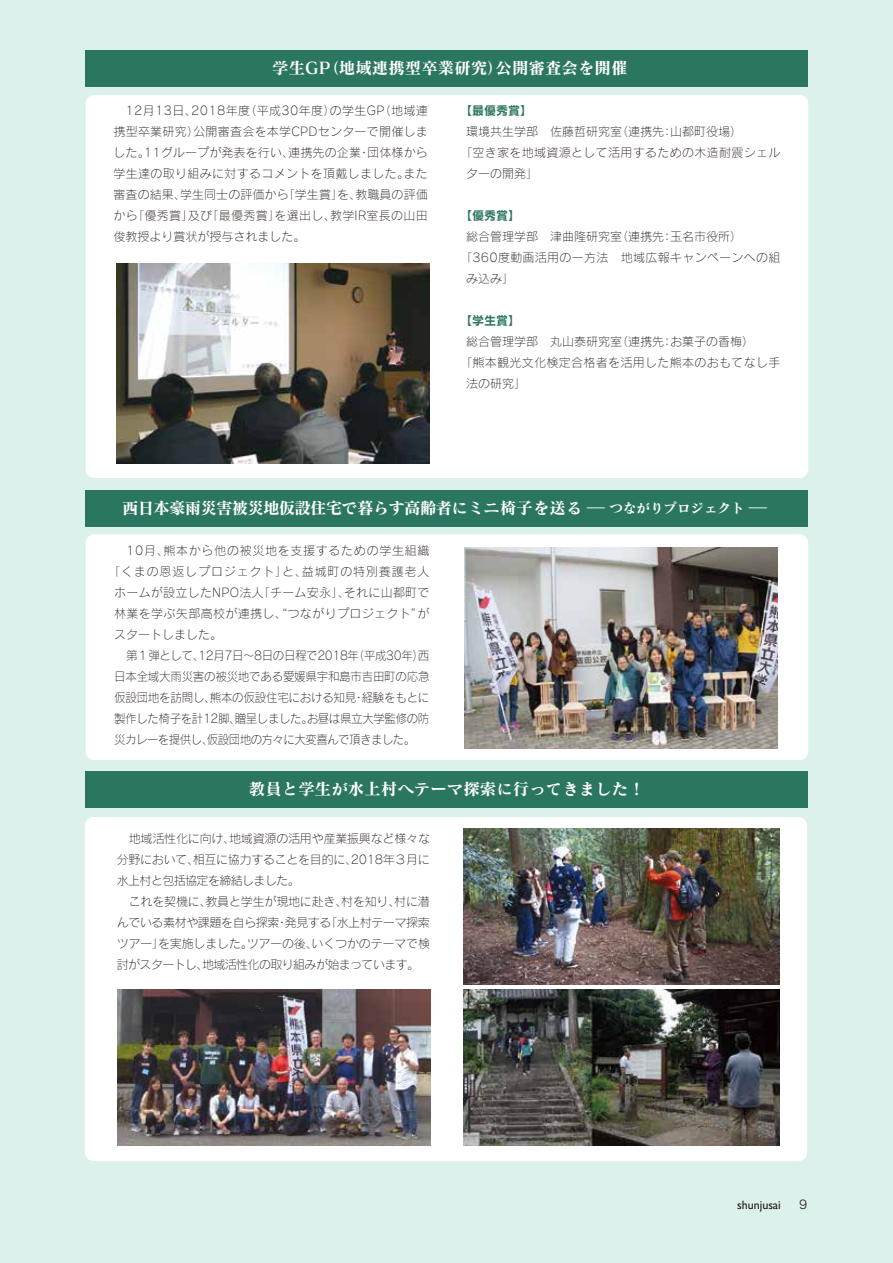
<style>
.page{position:relative;width:893px;height:1263px;background:#dcf1eb}
.page>*{position:absolute;margin:0;border:0;box-sizing:border-box;transform-origin:0 0}
.t1{font:16.5px "Matisse Pro B";color:#fff}
.t2{font:16.5px "Matisse Pro B";letter-spacing:-.05em;color:#fff}
.t3{font:12px/21px "Rodin Pro L";color:#221815;text-align:justify}
.t4{font:12px "Rodin Pro L";letter-spacing:.03em;color:#221815}
.t5{font:12px "Rodin Pro L";letter-spacing:-.035em;color:#221815;scale:.96 1}
.t6{font:12px "Rodin Pro L";letter-spacing:-.025em;color:#221815;scale:.96 1}
.t7{font:12px "Rodin Pro L";letter-spacing:.02em;color:#221815}
.t8{font:12px "Rodin Pro L";letter-spacing:-.05em;color:#221815;scale:.96 1}
.t9{font:12px "Rodin Pro L";letter-spacing:.025em;color:#221815}
.t10{font:12px "Rodin Pro L";letter-spacing:.07em;color:#221815}
.t11{font:12px "Rodin Pro L";letter-spacing:.06em;color:#221815}
.t12{font:12px "Rodin Pro B";color:#2b7661}
.t13{font:12px "Gill Sans";color:#221815}
.t14{font:12px "Rodin Pro M";color:#221815}
.s1{font-size:13.5px}
</style>
<div class="page">
<div style="left:86px;top:95px;width:722px;height:383px;background:#fff;border-radius:9px"></div>
<div style="left:86px;top:534px;width:722px;height:226px;background:#fff;border-radius:9px"></div>
<div style="left:85px;top:817px;width:722px;height:344px;background:#fff;border-radius:9px"></div>
<img style="left:464px;top:548px;width:314px;height:200px">
<img style="left:463px;top:828px;width:317px;height:156px">
<img style="left:463px;top:989px;width:317px;height:156px">
<img style="left:117px;top:989px;width:313px;height:156px">
<div style="left:86px;top:771px;width:722px;height:36px;background:#2b7661"></div>
<div style="left:86px;top:490px;width:722px;height:36px;background:#2b7661"></div>
<div style="left:86px;top:50px;width:722px;height:36px;background:#2b7661"></div>
<img style="left:117px;top:264px;width:312px;height:199px">
<h1 class="t1" style="left:272px;top:57px;width:357px">学生GP（地域連携型卒業研究）公開審査会を開催</h1>
<p class="t3" style="left:114px;top:99px;width:316px;text-indent:12px">12月13日、2018年度（平成30年度）の学生GP（地域連携型卒業研究）公開審査会を本学CPDセンターで開催しました。11グループが発表を行い、連携先の企業・団体様から学生達の取り組みに対するコメントを頂戴しました。また審査の結果、学生同士の評価から「学生賞」を、教職員の評価から「優秀賞」及び「最優秀賞」を選出し、教学IR室長の山田俊教授より賞状が授与されました。</p>
<p class="t12" style="left:460px;top:102px;width:73px">【最優秀賞】</p>
<p class="t3" style="left:466px;top:120px;width:277px">環境共生学部　佐藤哲研究室（連携先：山都町役場）</p>
<p class="t4" style="left:460px;top:145px;width:322px">「空き家を地域資源として活用するための木造耐震シェル</p>
<p class="t3" style="left:466px;top:162px;width:73px">ターの開発」</p>
<p class="t12" style="left:460px;top:207px;width:61px">【優秀賞】</p>
<p class="t3" style="left:466px;top:225px;width:277px">総合管理学部　津曲隆研究室（連携先：玉名市役所）</p>
<p class="t9" style="left:460px;top:250px;width:322px">「360度動画活用の一方法　地域広報キャンペーンへの組</p>
<p class="t3" style="left:466px;top:267px;width:49px">み込み」</p>
<p class="t12" style="left:460px;top:312px;width:61px">【学生賞】</p>
<p class="t3" style="left:466px;top:330px;width:289px">総合管理学部　丸山泰研究室（連携先：お菓子の香梅）</p>
<p class="t4" style="left:460px;top:355px;width:322px">「熊本観光文化検定合格者を活用した熊本のおもてなし手</p>
<p class="t3" style="left:466px;top:372px;width:61px">法の研究」</p>
<h1 class="t2" style="left:122px;top:497px;width:651px">西日本豪雨災害被災地仮設住宅で暮らす高齢者にミニ椅子を送る<span class="s1">－つながりプロジェクト－</span></h1>
<p class="t11" style="left:126px;top:542px;width:305px">10月、熊本から他の被災地を支援するための学生組織</p>
<p class="t10" style="left:108px;top:563px;width:323px">「くまの恩返しプロジェクト」と、益城町の特別養護老人</p>
<p class="t7" style="left:114px;top:584px;width:317px">ホームが設立したNPO法人「チーム安永」、それに山都町で</p>
<p class="t4" style="left:114px;top:605px;width:317px">林業を学ぶ矢部高校が連携し、“つながりプロジェクト”が</p>
<p class="t3" style="left:114px;top:623px;width:109px">スタートしました。</p>
<p class="t5" style="left:126px;top:647px;width:317px">第１弾として、12月7日～8日の日程で2018年（平成30年）西</p>
<p class="t6" style="left:114px;top:668px;width:330px">日本全域大雨災害の被災地である愛媛県宇和島市吉田町の応急</p>
<p class="t6" style="left:114px;top:689px;width:330px">仮設団地を訪問し、熊本の仮設住宅における知見・経験をもとに</p>
<p class="t5" style="left:114px;top:710px;width:330px">製作した椅子を計12脚、贈呈しました。お昼は県立大学監修の防</p>
<p class="t8" style="left:114px;top:731px;width:315px">災カレーを提供し、仮設団地の方々に大変喜んで頂きました。</p>
<h1 class="t1" style="left:249px;top:778px;width:397px">教員と学生が水上村へテーマ探索に行ってきました！</h1>
<p class="t3" style="left:117px;top:828px;width:315px;text-indent:12px">地域活性化に向け、地域資源の活用や産業振興など様々な分野において、相互に協力することを目的に、2018年３月に水上村と包括協定を締結しました。</p>
<p class="t3" style="left:117px;top:891px;width:315px;text-indent:12px">これを契機に、教員と学生が現地に赴き、村を知り、村に潜んでいる素材や課題を自ら探索・発見する「水上村テーマ探索ツアー」を実施しました。ツアーの後、いくつかのテーマで検討がスタートし、地域活性化の取り組みが始まっています。</p>
<p class="t13" style="left:737px;top:1198px;width:45px">shunjusai</p>
<p class="t14" style="left:799px;top:1196px;width:10px">9</p>
</div>
